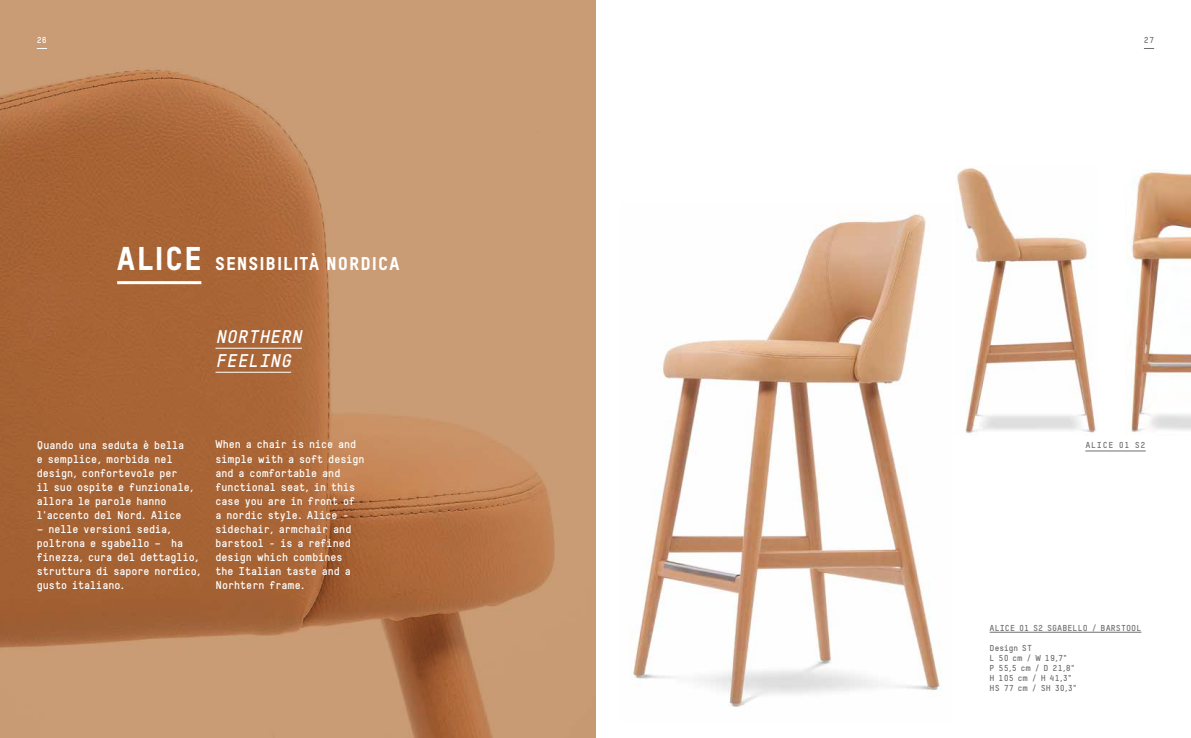
<style>
.page{position:relative;width:1191px;height:738px;background:#fff}
.page>*{position:absolute;margin:0;border:0;box-sizing:border-box;transform-origin:0 0}
.t1{font:18px "T Star Heavy";letter-spacing:.09em;color:#fff}
.t2{font:italic 700 18px/24px "TSTARTW";color:#fff}
.t3{font:700 11px/14px "TSTARTW";color:#fff}
.t4{font:700 8.5px/10px "TSTARTW";color:#706f6f}
.t5{font:700 8.5px "TSTARTW";letter-spacing:.08em;color:#706f6f}
.t6{font:700 8.5px "TSTARTW";color:#fff}
.s1{font-size:32px}
</style>
<div class="page">
<img style="left:0;top:0;width:595px;height:737px">
<img style="left:1126px;top:170px;width:65px;height:263px">
<img style="left:633px;top:213px;width:308px;height:494px">
<img style="left:957px;top:168px;width:139px;height:266px">
<hr style="left:215px;top:348px;width:87px;height:1px;background:#fff">
<hr style="left:215px;top:372px;width:76px;height:1px;background:#fff">
<hr style="left:117px;top:281px;width:84px;height:3px;background:#fff">
<hr style="left:989px;top:631px;width:152px;height:1px;background:#706f6f">
<hr style="left:1085px;top:450px;width:60px;height:1px;background:#706f6f">
<p class="t6" style="left:37px;top:35px;width:12px">26</p>
<p class="t4" style="left:1144px;top:35px;width:12px">27</p>
<h1 class="t1" style="left:117px;top:251px;width:284px"><span class="s1">ALICE</span> SENSIBILITÀ NORDICA</h1>
<h1 class="t2" style="left:215px;top:324px;width:92px">NORTHERN<br>FEELING</h1>
<p class="t3" style="left:37px;top:437px;width:158px">Quando una seduta è bella<br>e semplice, morbida nel design, confortevole per<br>il suo ospite e funzionale, allora le parole hanno l'accento del Nord. Alice</p>
<p class="t3" style="left:37px;top:521px;width:165px">– nelle versioni sedia, poltrona e sgabello – ha finezza, cura del dettaglio, struttura di sapore nordico, gusto italiano.</p>
<p class="t3" style="left:215px;top:437px;width:151px">When a chair is nice and simple with a soft design and a comfortable and functional seat, in this case you are in front of<br>a nordic style. Alice - sidechair, armchair and barstool - is a refined design which combines<br>the Italian taste and a<br>Norhtern frame.</p>
<p class="t5" style="left:1085px;top:440px;width:62px">ALICE 01 S2</p>
<p class="t4" style="left:989px;top:622px;width:153px">ALICE 01 S2 SGABELLO / BARSTOOL</p>
<p class="t4" style="left:989px;top:642px;width:89px">Design ST<br>L 50 cm / W 19,7"<br>P 55,5 cm / D 21,8"<br>H 105 cm / H 41,3"<br>HS 77 cm / SH 30,3"</p>
</div>
